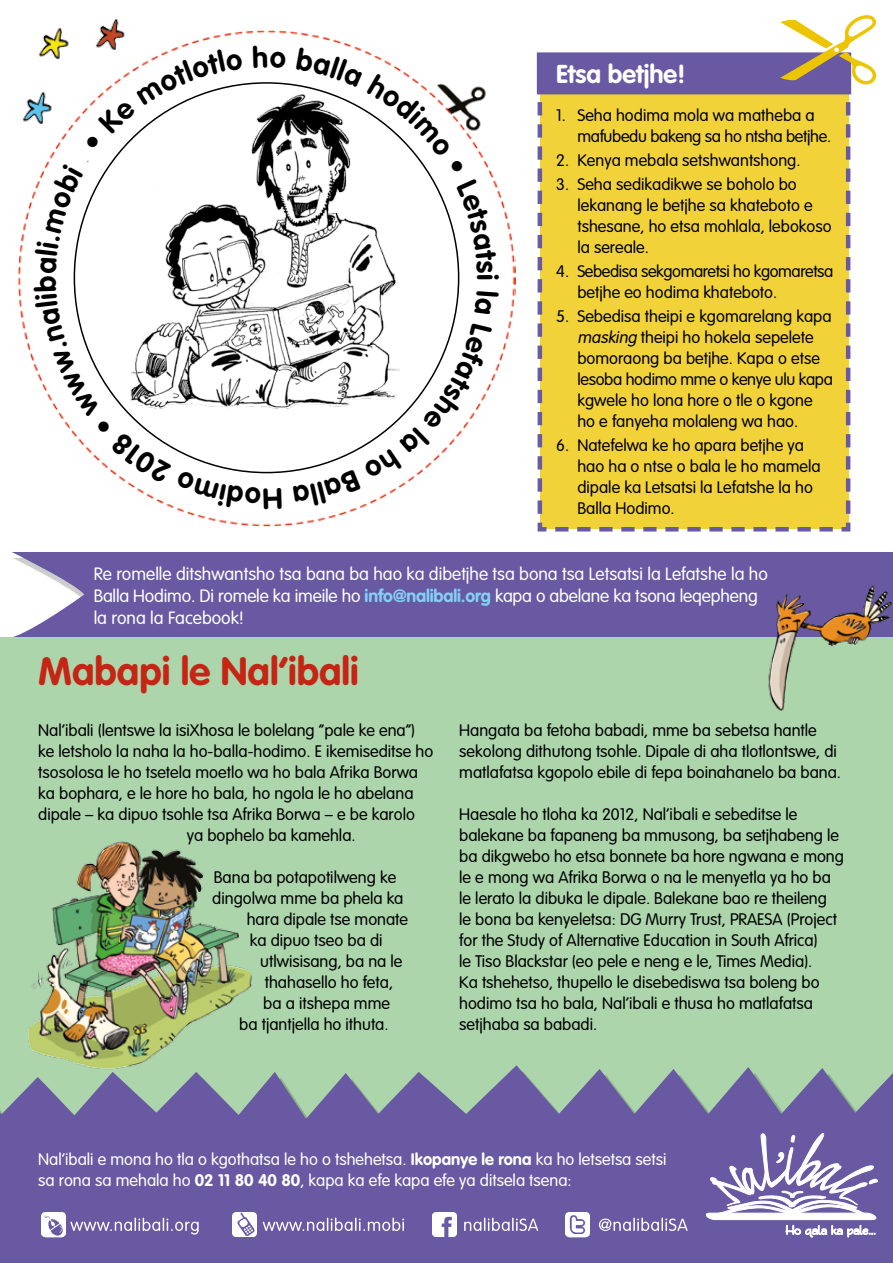
<style>
.page{position:relative;width:893px;height:1263px;background:#fff}
.page>*{position:absolute;margin:0;border:0;box-sizing:border-box;transform-origin:0 0}
.t1{font:700 39px "VAG Rounded Std";color:#c52514}
.t2{font:700 28.95px "VAG Rounded Std";color:#000}
.t3{font:700 25.5px "VAG Rounded Std";color:#fff}
.t4{font:300 17.7px/21.8px "VAG Rounded Std";color:#fff}
.t5{font:300 16.5px/21px "VAG Rounded Std";color:#000}
.t6{font:300 16.5px/21px "VAG Rounded Std";color:#fff}
.t7{font:300 16.5px/21px "VAG Rounded Std";letter-spacing:-.025em;color:#000}
.t8{font:300 16.5px/21px "VAG Rounded Std";letter-spacing:-.02em;color:#000}
.s1{font-style:italic}
.s2{font-weight:700;color:#83d0f5}
.s3{font-weight:700}
</style>
<div class="page">
<div style="left:12px;top:552px;width:881px;height:85px;background:#6859a2"></div>
<div style="left:0;top:637px;width:893px;height:626px;background:#acd5ac"></div>
<div style="left:536px;top:82px;width:316px;height:450px;background:#f2d239"></div>
<div style="left:537px;top:52px;width:314px;height:42px;background:#6859a2"></div>
<svg style="left:551px;top:15px;width:325px;height:74px"></svg>
<svg style="left:0;top:1065px;width:893px;height:198px;background:#7169a3"></svg>
<img style="left:430px;top:1209px;width:29px;height:30px">
<img style="left:230px;top:1209px;width:30px;height:30px">
<img style="left:563px;top:1209px;width:29px;height:30px">
<img style="left:38px;top:1209px;width:30px;height:30px">
<svg style="left:70px;top:1217px;width:618px;height:17px;background:#8c81b8"></svg>
<img style="left:0;top:841px;width:265px;height:248px">
<img style="left:748px;top:565px;width:145px;height:146px">
<svg style="left:706px;top:1133px;width:172px;height:105px;background:#9489bd"></svg>
<img style="left:18px;top:30px;width:497px;height:496px">
<div style="left:74px;top:83px;width:385px;height:390px;background:#fff;border-radius:50%"></div>
<img style="left:243px;top:83px;width:153px;height:326px">
<img style="left:20px;top:89px;width:34px;height:36px">
<img style="left:37px;top:28px;width:33px;height:33px">
<img style="left:94px;top:19px;width:33px;height:30px">
<svg style="left:86px;top:49px;width:157px;height:100px"></svg>
<svg style="left:253px;top:45px;width:33px;height:23px"></svg>
<svg style="left:296px;top:47px;width:200px;height:226px"></svg>
<svg style="left:474px;top:291px;width:25px;height:23px"></svg>
<svg style="left:293px;top:324px;width:199px;height:181px"></svg>
<svg style="left:34px;top:163px;width:248px;height:346px"></svg>
<h2 class="t2" style="left:504px;top:274px;width:8px;rotate:90deg">i</h2>
<h3 class="t3" style="left:556px;top:59px;width:131px">Etsa betjhe!</h3>
<p class="t8" style="left:577px;top:106px;width:255px;text-indent:-21px">1. Seha hodima mola wa matheba a mafubedu bakeng sa ho ntsha betjhe.</p>
<p class="t5" style="left:556px;top:151px;width:246px">2. Kenya mebala setshwantshong.</p>
<p class="t5" style="left:577px;top:175px;width:256px;text-indent:-21px">3. Seha sedikadikwe se boholo bo lekanang le betjhe sa khateboto e tshesane, ho etsa mohlala, lebokoso la sereale.</p>
<p class="t7" style="left:577px;top:262px;width:257px;text-indent:-21px">4. Sebedisa sekgomaretsi ho kgomaretsa betjhe eo hodima khateboto.</p>
<p class="t5" style="left:577px;top:307px;width:257px;text-indent:-21px">5. Sebedisa theipi e kgomarelang kapa <span class="s1">masking</span> theipi ho hokela sepelete bomoraong ba betjhe. Kapa o etse lesoba hodimo mme o kenye ulu kapa kgwele ho lona hore o tle o kgone ho e fanyeha molaleng wa hao.</p>
<p class="t5" style="left:577px;top:436px;width:245px;text-indent:-21px">6. Natefelwa ke ho apara betjhe ya hao ha o ntse o bala le ho mamela dipale ka Letsatsi la Lefatshe la ho<br>Balla Hodimo.</p>
<p class="t4" style="left:94px;top:564px;width:676px">Re romelle ditshwantsho tsa bana ba hao ka dibetjhe tsa bona tsa Letsatsi la Lefatshe la ho<br>Balla Hodimo. Di romele ka imeile ho <span class="s2">info@nalibali.org</span> kapa o abelane ka tsona leqepheng la rona la Facebook!</p>
<h1 class="t1" style="left:38px;top:648px;width:322px">Mabapi le Nal’ibali</h1>
<p class="t5" style="left:38px;top:720px;width:378px">Nal’ibali (lentswe la isiXhosa le bolelang “pale ke ena”)</p>
<p class="t5" style="left:38px;top:741px;width:397px">ke letsholo la naha la ho-balla-hodimo. E ikemiseditse ho</p>
<p class="t5" style="left:38px;top:762px;width:381px">tsosolosa le ho tsetela moetlo wa ho bala Afrika Borwa</p>
<p class="t5" style="left:38px;top:783px;width:377px">ka bophara, e le hore ho bala, ho ngola le ho abelana</p>
<p class="t5" style="left:38px;top:805px;width:378px">dipale – ka dipuo tsohle tsa Afrika Borwa – e be karolo</p>
<p class="t5" style="left:187px;top:826px;width:170px">ya bophelo ba kamehla.</p>
<p class="t5" style="left:214px;top:867px;width:184px">Bana ba potapotilweng ke</p>
<p class="t5" style="left:212px;top:889px;width:193px">dingolwa mme ba phela ka</p>
<p class="t5" style="left:247px;top:910px;width:163px">hara dipale tse monate</p>
<p class="t5" style="left:250px;top:931px;width:134px">ka dipuo tseo ba di</p>
<p class="t5" style="left:260px;top:952px;width:144px">utlwisisang, ba na le</p>
<p class="t5" style="left:265px;top:973px;width:130px">thahasello ho feta,</p>
<p class="t5" style="left:263px;top:994px;width:128px">ba a itshepa mme</p>
<p class="t5" style="left:239px;top:1015px;width:151px">ba tjantjella ho ithuta.</p>
<p class="t5" style="left:459px;top:721px;width:383px">Hangata ba fetoha babadi, mme ba sebetsa hantle sekolong dithutong tsohle. Dipale di aha tlotlontswe, di matlafatsa kgopolo ebile di fepa boinahanelo ba bana.</p>
<p class="t5" style="left:459px;top:805px;width:386px">Haesale ho tloha ka 2012, Nal’ibali e sebeditse le balekane ba fapaneng ba mmusong, ba setjhabeng le ba dikgwebo ho etsa bonnete ba hore ngwana e mong le e mong wa Afrika Borwa o na le menyetla ya ho ba le lerato la dibuka le dipale. Balekane bao re theileng<br>le bona ba kenyeletsa: DG Murry Trust, PRAESA (Project for the Study of Alternative Education in South Africa)<br>le Tiso Blackstar (eo pele e neng e le, Times Media).<br>Ka tshehetso, thupello le disebediswa tsa boleng bo hodimo tsa ho bala, Nal’ibali e thusa ho matlafatsa setjhaba sa babadi.</p>
<p class="t6" style="left:38px;top:1149px;width:630px">Nal’ibali e mona ho tla o kgothatsa le ho o tshehetsa. <span class="s3">Ikopanye le rona</span> ka ho letsetsa setsi sa rona sa mehala ho <span class="s3">02 11 80 40 80</span>, kapa ka efe kapa efe ya ditsela tsena:</p>
</div>
